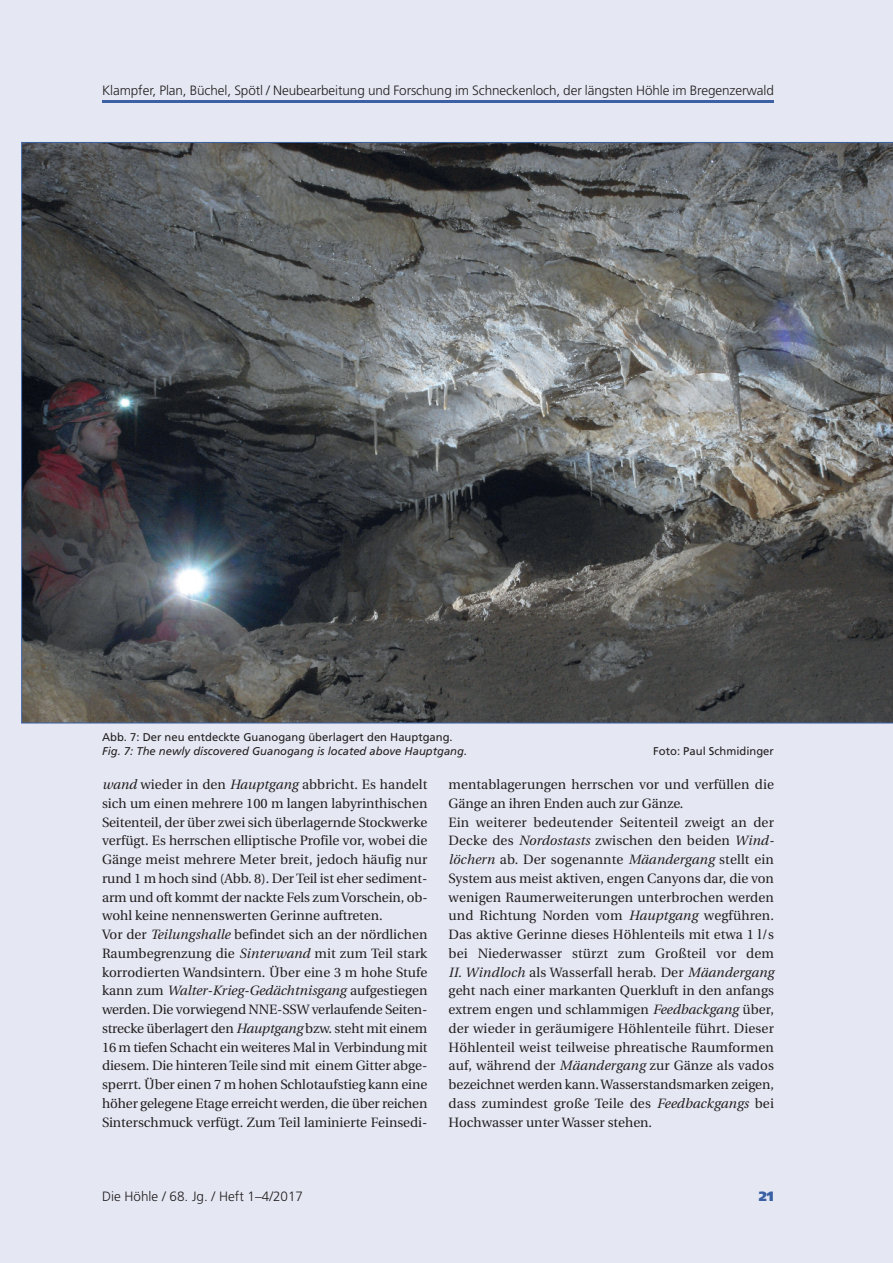
<style>
.page{position:relative;width:893px;height:1263px;background:#e5e8f3}
.page>*{position:absolute;margin:0;border:0;box-sizing:border-box;transform-origin:0 0}
.t1{font:13.5px/18.8px "Utopia";color:#231f20}
.t2{font:300 13.5px "Frutiger";letter-spacing:-.01em;color:#231f20}
.t3{font:900 13.5px "Frutiger";color:#3b61a4}
.t4{font:11.25px "Frutiger";color:#231f20}
.t5{font:italic 11.25px "Frutiger";color:#231f20}
.s1{font-style:italic}
</style>
<div class="page">
<hr style="left:102px;top:100px;width:672px;height:3px;background:#3b61a4">
<svg style="left:21px;top:142px;width:872px;height:581px;background:#595b5c"></svg>
<p class="t2" style="left:102px;top:85px;width:673px">Klampfer, Plan, Büchel, Spötl / Neubearbeitung und Forschung im Schneckenloch, der längsten Höhle im Bregenzerwald</p>
<p class="t4" style="left:102px;top:733px;width:352px">Abb. 7: Der neu entdeckte Guanogang überlagert den Hauptgang.</p>
<p class="t5" style="left:102px;top:746px;width:367px">Fig. 7: The newly discovered Guanogang is located above Hauptgang.</p>
<p class="t4" style="left:653px;top:746px;width:122px">Foto: Paul Schmidinger</p>
<p class="t1" style="left:102px;top:776px;width:327px"><span class="s1">wand</span> wieder in den <span class="s1">Hauptgang</span> abbricht. Es handelt sich um einen mehrere 100 m langen labyrinthischen Seitenteil, der über zwei sich überlagernde Stockwerke verfügt. Es herrschen elliptische Profile vor, wobei die Gänge meist mehrere Meter breit, jedoch häufig nur rund 1 m hoch sind (Abb. 8). Der Teil ist eher sediment&shy;arm und oft kommt der nackte Fels zumVorschein, ob&shy;wohl keine nennenswerten Gerinne auftreten.<br>Vor der <span class="s1">Teilungshalle</span> befindet sich an der nördlichen Raumbegrenzung die <span class="s1">Sinterwand</span> mit zum Teil stark korrodierten Wandsintern. Über eine 3 m hohe Stufe kann zum <span class="s1">Walter-Krieg-Gedächtnisgang</span> aufgestiegen werden. Die vorwiegend NNE-SSW verlaufende Seiten&shy;strecke überlagert den <span class="s1">Hauptgang</span> bzw. steht mit einem 16 m tiefen Schacht ein weiteres Mal in Verbindung mit diesem. Die hinteren Teile sind mit einem Gitter abge&shy;sperrt. Über einen 7 m hohen Schlotaufstieg kann eine höher gelegene Etage erreicht werden, die über reichen Sinterschmuck verfügt. Zum Teil laminierte Feinsedi-</p>
<p class="t1" style="left:449px;top:776px;width:327px">mentablagerungen herrschen vor und verfüllen die Gänge an ihren Enden auch zur Gänze.<br>Ein weiterer bedeutender Seitenteil zweigt an der Decke des <span class="s1">Nordostasts</span> zwischen den beiden <span class="s1">Wind&shy;löchern</span> ab. Der sogenannte <span class="s1">Mäandergang</span> stellt ein System aus meist aktiven, engen Canyons dar, die von wenigen Raumerweiterungen unterbrochen werden und Richtung Norden vom <span class="s1">Hauptgang</span> wegführen.<br>Das aktive Gerinne dieses Höhlenteils mit etwa 1 l/s bei Niederwasser stürzt zum Großteil vor dem <span class="s1">II. Windloch</span> als Wasserfall herab. Der <span class="s1">Mäandergang </span>geht nach einer markanten Querkluft in den anfangs extrem engen und schlammigen <span class="s1">Feedbackgang</span> über, der wieder in geräumigere Höhlenteile führt. Dieser Höhlenteil weist teilweise phreatische Raumformen auf, während der <span class="s1">Mäandergang</span> zur Gänze als vados bezeichnet werden kann.Wasserstandsmarken zeigen, dass zumindest große Teile des <span class="s1">Feedbackgangs</span> bei Hochwasser unter Wasser stehen.</p>
<p class="t2" style="left:102px;top:1191px;width:203px">Die Höhle / 68. Jg. / Heft 1–4/2017</p>
<p class="t3" style="left:759px;top:1191px;width:17px">21</p>
</div>
